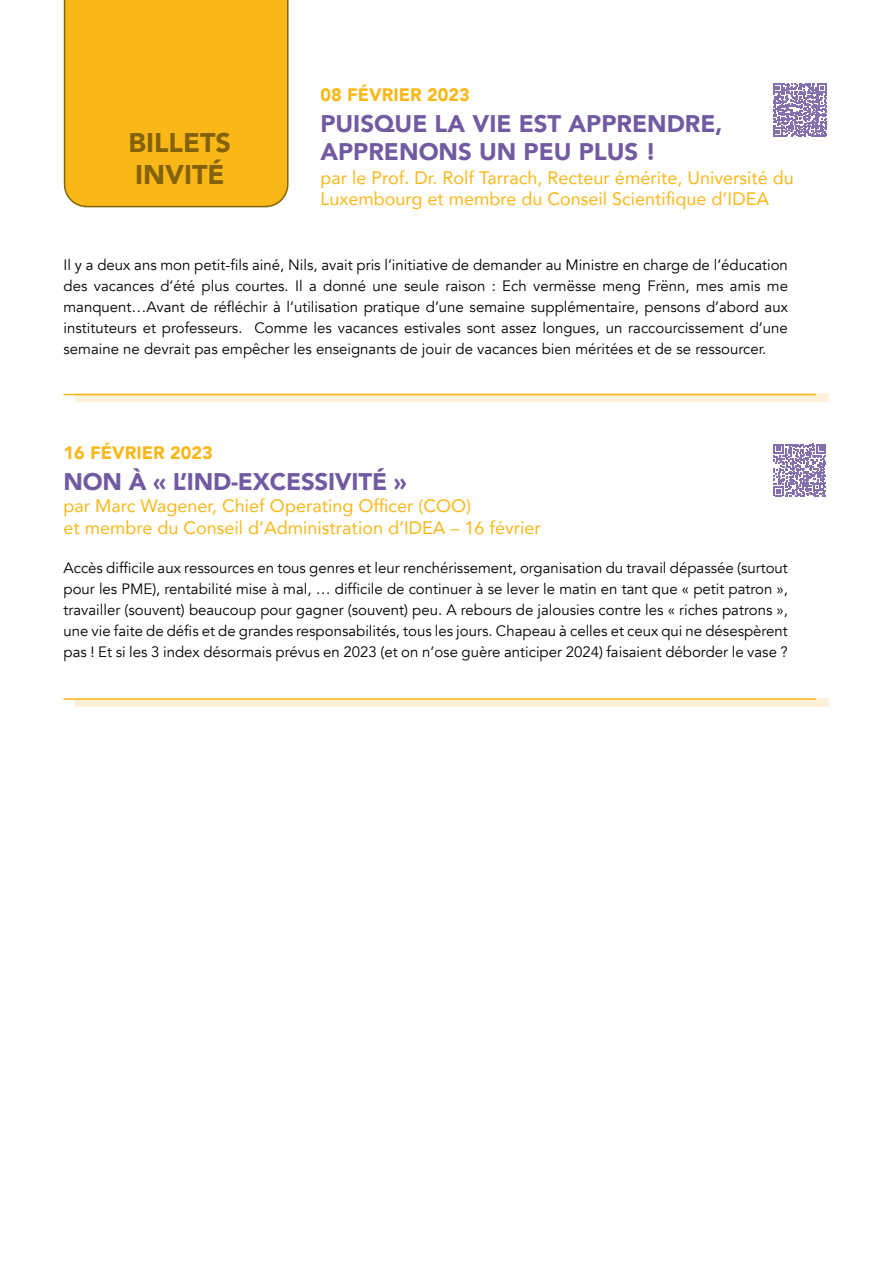
<style>
.page{position:relative;width:893px;height:1263px;background:#fff}
.page>*{position:absolute;margin:0;border:0;box-sizing:border-box;transform-origin:0 0}
.t1{font:900 27px/32.4px "Avenir";color:#82620b}
.t2{font:900 24px/28.8px "Avenir";color:#715aa1}
.t3{font:18px/21.6px "Avenir";color:#fab718}
.t4{font:900 18px "Avenir";color:#fab718}
.t5{font:15px/21px "Avenir";color:#000;text-align:justify}
</style>
<div class="page">
<div style="left:64px;top:0;width:224px;height:207px;background:#fab718"></div>
<svg style="left:75px;top:394px;width:754px;height:8px;background:#feeed0"></svg>
<hr style="left:64px;top:394px;width:752px;height:1px;background:#fab718">
<div style="left:75px;top:698px;width:754px;height:9px;background:#fff1d9"></div>
<hr style="left:64px;top:698px;width:752px;height:2px;background:#fab718">
<svg style="left:773px;top:83px;width:54px;height:54px"></svg>
<svg style="left:774px;top:444px;width:52px;height:52px"></svg>
<h1 class="t1" style="left:129px;top:125px;width:104px">BILLETS<br>INVITÉ</h1>
<p class="t4" style="left:320px;top:80px;width:151px">08 FÉVRIER 2023</p>
<h2 class="t2" style="left:320px;top:108px;width:404px">PUISQUE LA VIE EST APPRENDRE,<br>APPRENONS UN PEU PLUS !</h2>
<p class="t3" style="left:320px;top:166px;width:475px">par le Prof. Dr. Rolf Tarrach, Recteur émérite, Université du<br>Luxembourg et membre du Conseil Scientifique d’IDEA</p>
<p class="t5" style="left:64px;top:254px;width:726px">Il y a deux ans mon petit-fils ainé, Nils, avait pris l’initiative de demander au Ministre en charge de l’éducation des vacances d’été plus courtes. Il a donné une seule raison : Ech vermësse meng Frënn, mes amis me manquent…Avant de réfléchir à l’utilisation pratique d’une semaine supplémentaire, pensons d’abord aux instituteurs et professeurs. Comme les vacances estivales sont assez longues, un raccourcissement d’une semaine ne devrait pas empêcher les enseignants de jouir de vacances bien méritées et de se ressourcer.</p>
<p class="t4" style="left:64px;top:438px;width:151px">16 FÉVRIER 2023</p>
<h2 class="t2" style="left:64px;top:466px;width:345px">NON À « L’IND-EXCESSIVITÉ »</h2>
<p class="t3" style="left:64px;top:495px;width:479px">par Marc Wagener, Chief Operating Officer (COO)<br>et membre du Conseil d’Administration d’IDEA – 16 février</p>
<p class="t5" style="left:64px;top:558px;width:726px">Accès difficile aux ressources en tous genres et leur renchérissement, organisation du travail dépassée (surtout pour les PME), rentabilité mise à mal, … difficile de continuer à se lever le matin en tant que « petit patron », travailler (souvent) beaucoup pour gagner (souvent) peu. A rebours de jalousies contre les « riches patrons », une vie faite de défis et de grandes responsabilités, tous les jours. Chapeau à celles et ceux qui ne désespèrent pas ! Et si les 3 index désormais prévus en 2023 (et on n’ose guère anticiper 2024) faisaient déborder le vase ?</p>
</div>
